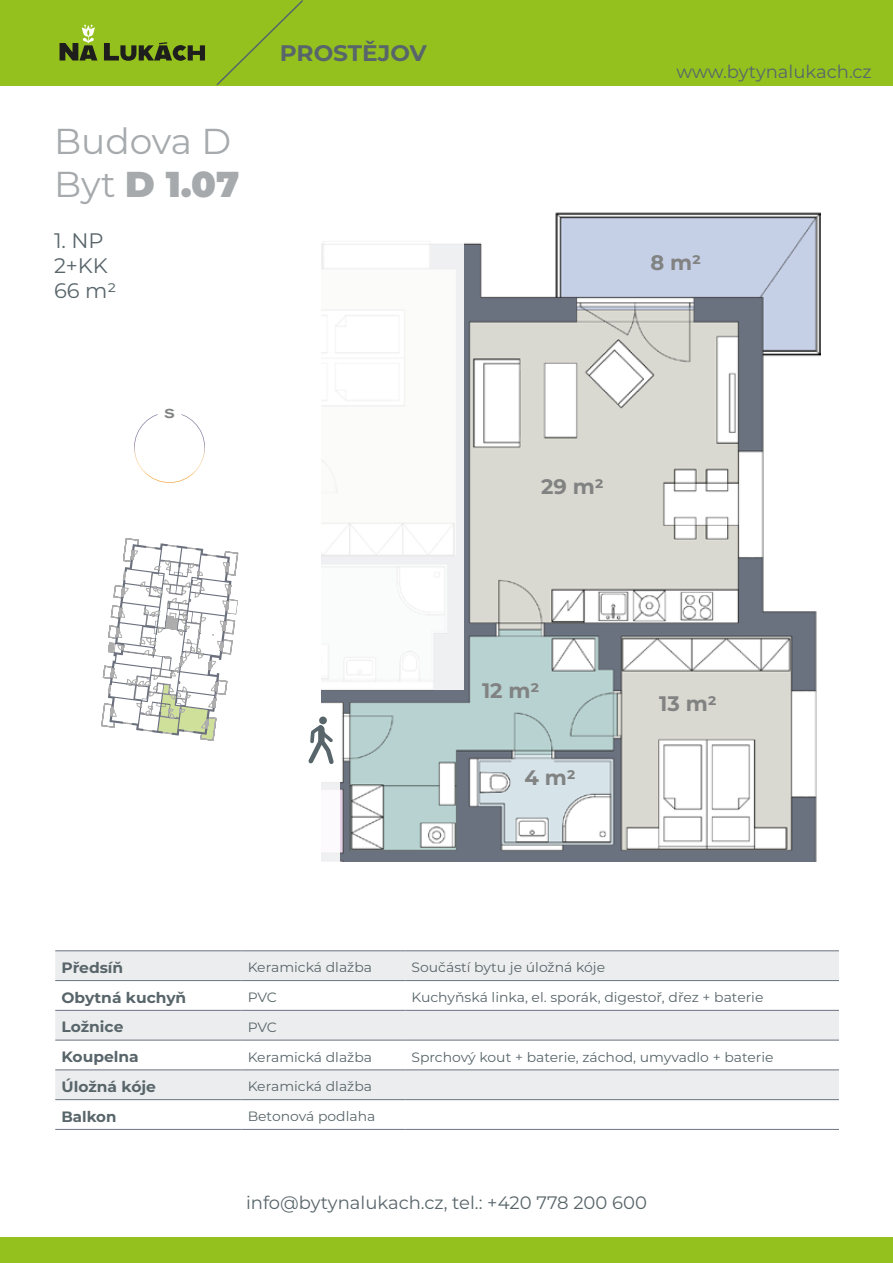
<style>
.page{position:relative;width:893px;height:1263px;background:#fff}
.page>*{position:absolute;margin:0;border:0;box-sizing:border-box;transform-origin:0 0}
.t1{font:36px/43.2px "Montserrat";color:#a6aaad}
.t2{font:700 22.5px "Montserrat";color:#58656a}
.t3{font:700 21px "Montserrat";color:#818282}
.t4{font:21px/25.2px "Montserrat";color:#58656a}
.t5{font:18px "Montserrat";color:#58656a}
.t6{font:700 15px "Montserrat";color:#58656a}
.t7{font:13.5px "Montserrat";color:#58656a}
.t8{font:700 13.5px "Ancona Ex";color:#818282}
.s1{font-weight:900}
</style>
<div class="page">
<img style="left:321px;top:212px;width:500px;height:649px">
<svg style="left:308px;top:725px;width:26px;height:39px"></svg>
<div style="left:319px;top:716px;width:8px;height:8px;background:#58656a;border-radius:50%"></div>
<div style="left:309px;top:187px;width:154px;height:503px;background:#fff"></div>
<div style="left:298px;top:778px;width:42px;height:88px;background:#fff"></div>
<img style="left:134px;top:414px;width:71px;height:69px">
<div style="left:158px;top:401px;width:24px;height:24px;background:#fff;border-radius:50%"></div>
<svg style="left:101px;top:538px;width:137px;height:203px"></svg>
<div style="left:0;top:0;width:893px;height:85px;background:#95c11f"></div>
<svg style="left:104px;top:42px;width:101px;height:19px"></svg>
<svg style="left:60px;top:25px;width:37px;height:36px"></svg>
<div style="left:0;top:1237px;width:893px;height:26px;background:#95c11f"></div>
<svg style="left:215px;top:0;width:90px;height:86px"></svg>
<svg style="left:55px;top:951px;width:784px;height:148px;fill:#ecedee"></svg>
<hr style="left:241px;top:1010px;width:164px;height:1px;background:#6c727f">
<hr style="left:405px;top:1010px;width:434px;height:1px;background:#6c727f">
<hr style="left:241px;top:1040px;width:164px;height:1px;background:#6c727f">
<hr style="left:405px;top:1040px;width:434px;height:1px;background:#6c727f">
<hr style="left:241px;top:1069px;width:164px;height:1px;background:#6c727f">
<hr style="left:405px;top:1069px;width:434px;height:1px;background:#6c727f">
<hr style="left:241px;top:1099px;width:164px;height:1px;background:#6c727f">
<hr style="left:405px;top:1099px;width:434px;height:1px;background:#6c727f">
<hr style="left:55px;top:1010px;width:186px;height:1px;background:#6c727f">
<hr style="left:55px;top:1040px;width:186px;height:1px;background:#6c727f">
<hr style="left:55px;top:1069px;width:186px;height:1px;background:#6c727f">
<hr style="left:55px;top:1099px;width:186px;height:1px;background:#6c727f">
<hr style="left:55px;top:980px;width:186px;height:1px;background:#6c727f">
<hr style="left:241px;top:980px;width:164px;height:1px;background:#6c727f">
<hr style="left:405px;top:980px;width:434px;height:1px;background:#6c727f">
<hr style="left:55px;top:950px;width:186px;height:1px;background:#6c727f">
<hr style="left:241px;top:950px;width:164px;height:1px;background:#6c727f">
<hr style="left:405px;top:950px;width:434px;height:1px;background:#6c727f">
<hr style="left:55px;top:1129px;width:186px;height:1px;background:#6c727f">
<hr style="left:241px;top:1129px;width:164px;height:1px;background:#6c727f">
<hr style="left:405px;top:1129px;width:434px;height:1px;background:#6c727f">
<h1 class="t1" style="left:54px;top:118px;width:187px">Budova D<br>Byt <span class="s1">D 1.07</span></h1>
<h3 class="t4" style="left:54px;top:227px;width:64px">1. NP<br>2+KK<br>66 m2</h3>
<h2 class="t2" style="left:280px;top:37px;width:149px">PROSTĚJOV</h2>
<p class="t8" style="left:164px;top:404px;width:12px">S</p>
<h3 class="t5" style="left:676px;top:59px;width:197px">www.bytynalukach.cz</h3>
<h3 class="t3" style="left:650px;top:247px;width:52px">8 m2</h3>
<h3 class="t3" style="left:541px;top:472px;width:64px">29 m2</h3>
<h3 class="t3" style="left:482px;top:675px;width:59px">12 m2</h3>
<h3 class="t3" style="left:524px;top:763px;width:53px">4 m2</h3>
<h3 class="t3" style="left:659px;top:688px;width:59px">13 m2</h3>
<p class="t6" style="left:61px;top:957px;width:63px">Předsíň</p>
<p class="t7" style="left:248px;top:958px;width:126px">Keramická dlažba</p>
<p class="t7" style="left:411px;top:958px;width:195px">Součástí bytu je úložná kóje</p>
<p class="t6" style="left:61px;top:986px;width:126px">Obytná kuchyň</p>
<p class="t7" style="left:248px;top:988px;width:31px">PVC</p>
<p class="t7" style="left:411px;top:988px;width:353px">Kuchyňská linka, el. sporák, digestoř, dřez + baterie</p>
<p class="t6" style="left:61px;top:1016px;width:63px">Ložnice</p>
<p class="t7" style="left:248px;top:1018px;width:31px">PVC</p>
<p class="t6" style="left:61px;top:1046px;width:79px">Koupelna</p>
<p class="t7" style="left:248px;top:1047px;width:126px">Keramická dlažba</p>
<p class="t7" style="left:411px;top:1047px;width:363px">Sprchový kout + baterie, záchod, umyvadlo + baterie</p>
<p class="t6" style="left:61px;top:1076px;width:96px">Úložná kóje</p>
<p class="t7" style="left:248px;top:1077px;width:126px">Keramická dlažba</p>
<p class="t6" style="left:61px;top:1106px;width:56px">Balkon</p>
<p class="t7" style="left:248px;top:1107px;width:129px">Betonová podlaha</p>
<h3 class="t5" style="left:246px;top:1190px;width:402px">info@bytynalukach.cz, tel.: +420 778 200 600</h3>
</div>
